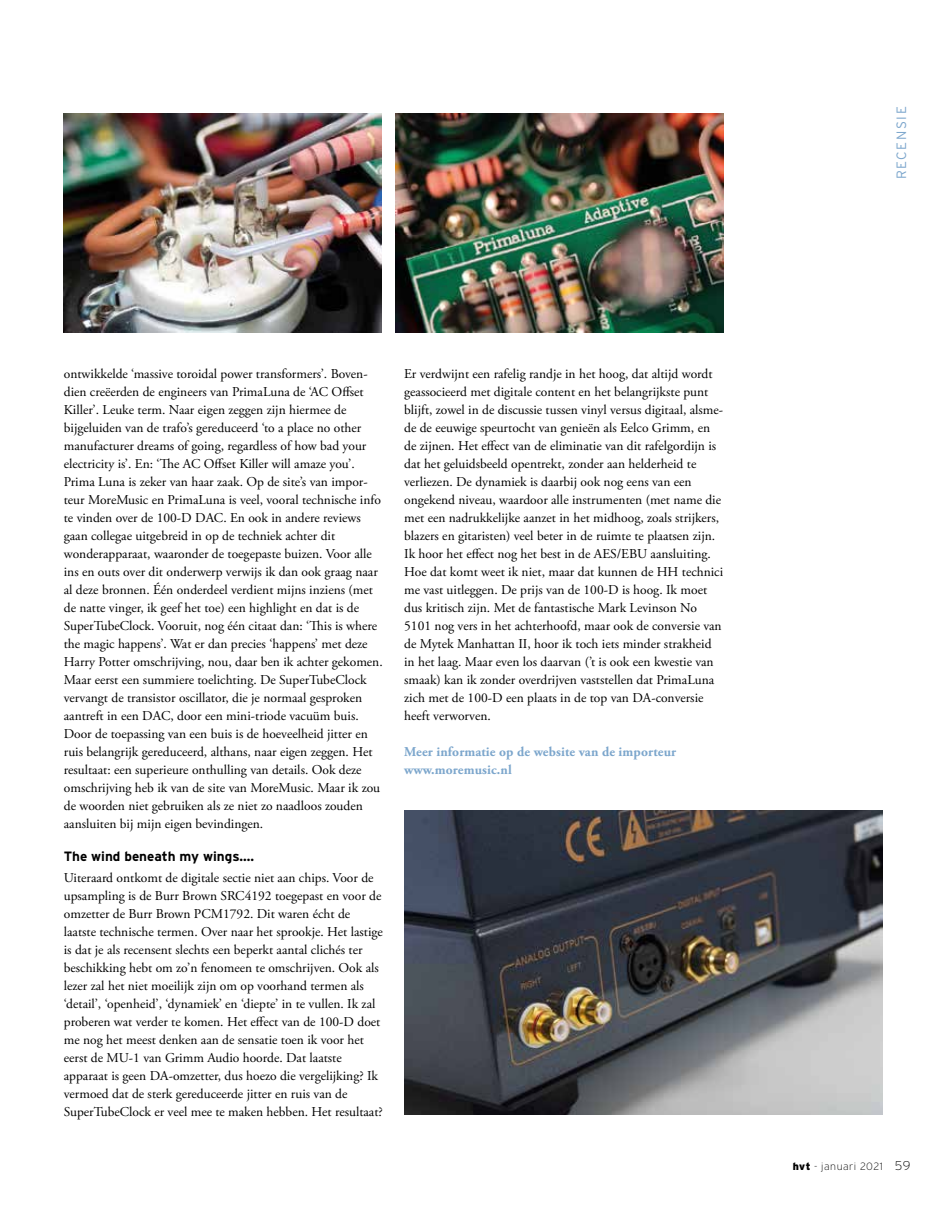
<style>
.page{position:relative;width:936px;height:1212px;background:#fff}
.page>*{position:absolute;margin:0;border:0;box-sizing:border-box;transform-origin:0 0}
.t1{font:13.5px/18px "Adobe Garamond Pro";color:#000}
.t2{font:700 13.5px/18px "Adobe Garamond Pro";letter-spacing:.01em;color:#7ca6cc}
.t3{font:700 13.5px "Interstate";color:#000}
.t4{font:300 13.5px "Interstate";letter-spacing:.12em;color:#7ca6cc}
.t5{font:200 10.5px "Interstate";letter-spacing:.05em;color:#000}
.s1{font-weight:900}
.s2{font-size:12.75px}
</style>
<div class="page">
<img style="left:64px;top:114px;width:317px;height:218px">
<img style="left:396px;top:114px;width:327px;height:218px">
<img style="left:404px;top:810px;width:478px;height:304px">
<p class="t4" style="left:893px;top:179px;width:74px;rotate:-90deg">RECENSIE</p>
<p class="t1" style="left:64px;top:365px;width:320px">ontwikkelde ‘massive toroidal power transformers’. Boven&shy;dien creëerden de engineers van PrimaLuna de ‘AC Offset Killer’. Leuke term. Naar eigen zeggen zijn hiermee de bijgeluiden van de trafo’s gereduceerd ‘to a place no other manufacturer dreams of going, regardless of how bad your electricity is’. En: ‘The AC Offset Killer will amaze you’.<br>Prima Luna is zeker van haar zaak. Op de site’s van impor&shy;teur MoreMusic en PrimaLuna is veel, vooral technische info te vinden over de 100-D DAC. En ook in andere reviews gaan collegae uitgebreid in op de techniek achter dit wonderapparaat, waaronder de toegepaste buizen. Voor alle ins en outs over dit onderwerp verwijs ik dan ook graag naar al deze bronnen. Één onderdeel verdient mijns inziens (met de natte vinger, ik geef het toe) een highlight en dat is de SuperTubeClock. Vooruit, nog één citaat dan: ‘This is where the magic happens’. Wat er dan precies ‘happens’ met deze Harry Potter omschrijving, nou, daar ben ik achter gekomen.<br>Maar eerst een summiere toelichting. De SuperTubeClock vervangt de transistor oscillator, die je normaal gesproken aantreft in een DAC, door een mini-triode vacuüm buis.<br>Door de toepassing van een buis is de hoeveelheid jitter en ruis belangrijk gereduceerd, althans, naar eigen zeggen. Het resultaat: een superieure onthulling van details. Ook deze omschrijving heb ik van de site van MoreMusic. Maar ik zou de woorden niet gebruiken als ze niet zo naadloos zouden aansluiten bij mijn eigen bevindingen.</p>
<p class="t3" style="left:64px;top:848px;width:192px">The wind beneath my wings....</p>
<p class="t1" style="left:64px;top:869px;width:320px">Uiteraard ontkomt de digitale sectie niet aan chips. Voor de upsampling is de Burr Brown SRC4192 toegepast en voor de omzetter de Burr Brown PCM1792. Dit waren écht de laatste technische termen. Over naar het sprookje. Het lastige is dat je als recensent slechts een beperkt aantal clichés ter beschikking hebt om zo’n fenomeen te omschrijven. Ook als lezer zal het niet moeilijk zijn om op voorhand termen als ‘detail’, ‘openheid’, ‘dynamiek’ en ‘diepte’ in te vullen. Ik zal proberen wat verder te komen. Het effect van de 100-D doet me nog het meest denken aan de sensatie toen ik voor het eerst de MU-1 van Grimm Audio hoorde. Dat laatste apparaat is geen DA-omzetter, dus hoezo die vergelijking? Ik vermoed dat de sterk gereduceerde jitter en ruis van de SuperTubeClock er veel mee te maken hebben. Het resultaat?</p>
<p class="t1" style="left:404px;top:365px;width:320px">Er verdwijnt een rafelig randje in het hoog, dat altijd wordt geassocieerd met digitale content en het belangrijkste punt blijft, zowel in de discussie tussen vinyl versus digitaal, alsme&shy;de de eeuwige speurtocht van genieën als Eelco Grimm, en de zijnen. Het effect van de eliminatie van dit rafelgordijn is dat het geluidsbeeld opentrekt, zonder aan helderheid te verliezen. De dynamiek is daarbij ook nog eens van een ongekend niveau, waardoor alle instrumenten (met name die met een nadrukkelijke aanzet in het midhoog, zoals strijkers, blazers en gitaristen) veel beter in de ruimte te plaatsen zijn.<br>Ik hoor het effect nog het best in de AES/EBU aansluiting.<br>Hoe dat komt weet ik niet, maar dat kunnen de HH technici me vast uitleggen. De prijs van de 100-D is hoog. Ik moet dus kritisch zijn. Met de fantastische Mark Levinson No 5101 nog vers in het achterhoofd, maar ook de conversie van de Mytek Manhattan II, hoor ik toch iets minder strakheid in het laag. Maar even los daarvan (’t is ook een kwestie van smaak) kan ik zonder overdrijven vaststellen dat PrimaLuna zich met de 100-D een plaats in de top van DA-conversie heeft verworven.</p>
<p class="t2" style="left:404px;top:743px;width:273px">Meer informatie op de website van de importeur www.moremusic.nl</p>
<p class="t5" style="left:792px;top:1160px;width:119px"><span class="s1">hvt</span> - januari 2021 <span class="s2">59</span></p>
</div>
